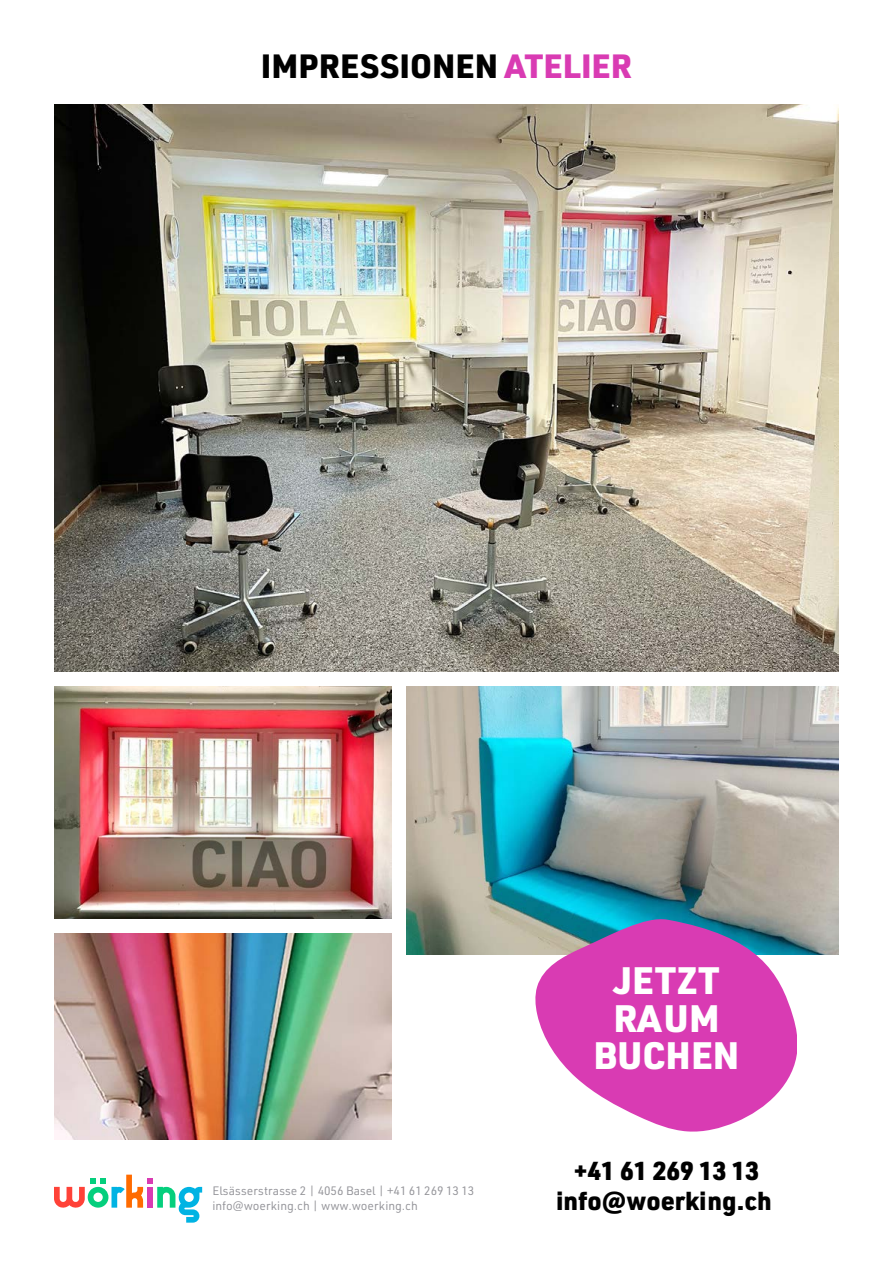
<style>
.page{position:relative;width:893px;height:1263px;background:#fff}
.page>*{position:absolute;margin:0;border:0;box-sizing:border-box;transform-origin:0 0}
.t1{font:900 37.5px/37.5px "URWDIN";color:#fff;text-align:center}
.t2{font:900 33px "URWDIN";color:#000}
.t3{font:900 25.5px/30.6px "URWDIN";color:#000;text-align:center}
.t4{font:12px/15px "URWDIN";color:#949499}
.s1{color:#d93bb3}
</style>
<div class="page">
<img style="left:54px;top:104px;width:785px;height:568px">
<img style="left:54px;top:687px;width:338px;height:232px">
<img style="left:54px;top:934px;width:338px;height:206px">
<img style="left:407px;top:687px;width:432px;height:267px">
<svg style="left:535px;top:919px;width:262px;height:212px;fill:#d93bb3"></svg>
<svg style="left:54px;top:1175px;width:148px;height:47px"></svg>
<h2 class="t2" style="left:261px;top:43px;width:372px">IMPRESSIONEN <span class="s1">ATELIER</span></h2>
<p class="t4" style="left:212px;top:1183px;width:264px">Elsässerstrasse 2 | 4056 Basel | +41 61 269 13 13 info@woerking.ch | www.woerking.ch</p>
<h1 class="t1" style="left:593px;top:960px;width:148px">JETZT<br>RAUM<br>BUCHEN</h1>
<h3 class="t3" style="left:556px;top:1154px;width:217px">+41 61 269 13 13 info@woerking.ch</h3>
</div>
